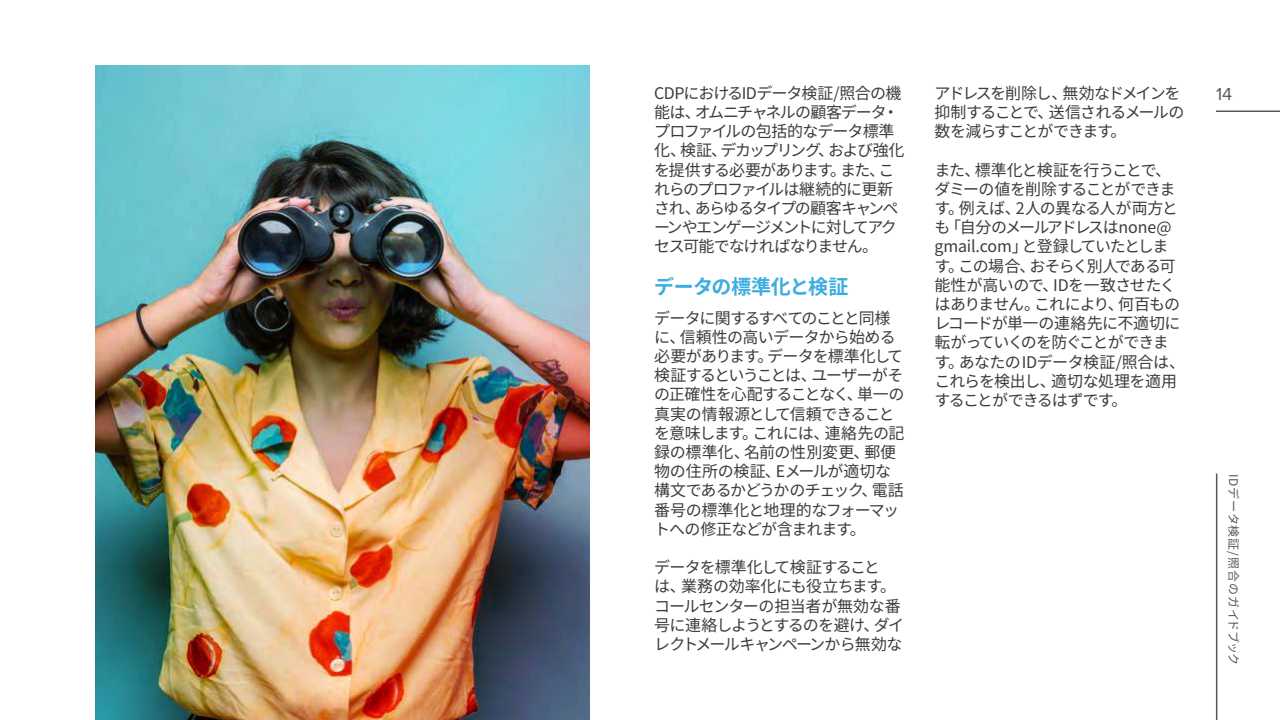
<style>
.page{position:relative;width:1280px;height:720px;background:#fff}
.page>*{position:absolute;margin:0;border:0;box-sizing:border-box;transform-origin:0 0}
.t1{font:700 20px "Noto Sans CJ Kjp";letter-spacing:-.025em;color:#3cade0}
.t2{font:18px "Proxima Nova";color:#575756}
.t3{font:16px/19.2px "Noto Sans CJ Kjp";letter-spacing:-.055em;color:#3c3c3b}
.t4{font:16px/19.2px "Noto Sans CJ Kjp";letter-spacing:-.085em;color:#3c3c3b}
.t5{font:12px "Noto Sans CJ Kjp";letter-spacing:.055em;color:#575756}
</style>
<div class="page">
<img style="left:95px;top:65px;width:495px;height:655px">
<hr style="left:1216px;top:110px;width:64px;height:2px;background:#575756">
<hr style="left:1216px;top:474px;width:1px;height:246px;background:#575756">
<p class="t3" style="left:654px;top:84px;width:252px">CDPにおけるIDデータ検証/照合の機能は、オムニチャネルの顧客データ・プロファイルの包括的なデータ標準化、検証、デカップリング、および強化を提供する必要があります。また、これらのプロファイルは継続的に更新され、あらゆるタイプの顧客キャンペーンやエンゲージメントに対してアクセス可能でなければなりません。</p>
<p class="t1" style="left:654px;top:276px;width:196px">データの標準化と検証</p>
<p class="t3" style="left:654px;top:308px;width:252px">データに関するすべてのことと同様に、信頼性の高いデータから始める必要があります。データを標準化して検証するということは、ユーザーがその正確性を心配することなく、単一の真実の情報源として信頼できることを意味します。これには、連絡先の記録の標準化、名前の性別変更、郵便物の住所の検証、Eメールが適切な構文であるかどうかのチェック、電話番号の標準化と地理的なフォーマットへの修正などが含まれます。</p>
<p class="t3" style="left:654px;top:558px;width:251px">データを標準化して検証すること<br>は、業務の効率化にも役立ちます。コールセンターの担当者が無効な番号に連絡しようとするのを避け、ダイレクトメールキャンペーンから無効な</p>
<p class="t4" style="left:935px;top:84px;width:252px">アドレスを削除し、無効なドメインを抑制することで、送信されるメールの数を減らすことができます。</p>
<p class="t3" style="left:935px;top:160px;width:252px">また、標準化と検証を行うことで、ダミーの値を削除することができます。例えば、2人の異なる人が両方とも「自分のメールアドレスはnone@ gmail.com」と登録していたとします。この場合、おそらく別人である可能性が高いので、IDを一致させたくはありません。これにより、何百ものレコードが単一の連絡先に不適切に転がっていくのを防ぐことができます。あなたの IDデータ検証/照合は、これらを検出し、適切な処理を適用することができるはずです。</p>
<p class="t2" style="left:1216px;top:83px;width:18px">14</p>
<p class="t5" style="left:1240px;top:474px;width:193px;rotate:90deg">IDデータ検証/照合のガイドブック</p>
</div>
